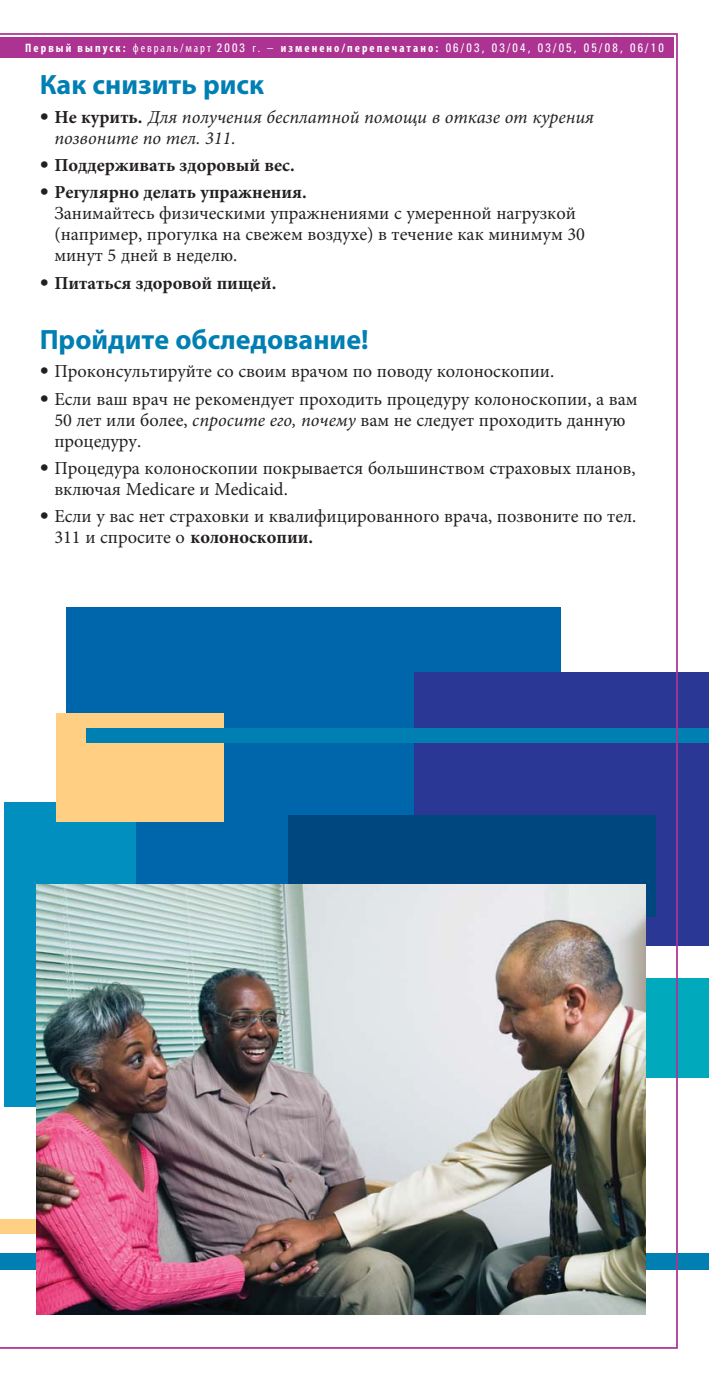
<style>
.page{position:relative;width:709px;height:1386px;background:#fff}
.page>*{position:absolute;margin:0;border:0;box-sizing:border-box;transform-origin:0 0}
.t1{font:28px "Myriad Pro Bold+QSEZHV";color:#007fb3}
.t2{font:18.38px/21px "Minion Pro Regular+CJSWPU";color:#231f20}
.t3{font:18.38px "Minion Pro Bold+AGTUTZ";color:#231f20}
.t4{font:18.38px/21px "Minion Pro It+IMFWCP";color:#231f20}
.t5{font:12.25px "Myriad Pro Bold Cond+TWZBPH";letter-spacing:.17em;color:#fff}
.s1{font-family:"Myriad Pro Cond+JNCONC"}
.s2{font-family:"Univers Condensed+EHUGCK"}
.s3{font-family:"Berling Bold+YTHFUR"}
.s4{font-family:"Minion Pro Bold+AGTUTZ"}
.s5{font-family:"Berling Roman+VPYXDL"}
.s6{font-family:"Minion Pro It+IMFWCP"}
</style>
<div class="page">
<div style="left:242px;top:979px;width:467px;height:99px;background:#00a9bc"></div>
<div style="left:0;top:1253px;width:709px;height:16px;background:#007fb3"></div>
<div style="left:414px;top:672px;width:295px;height:274px;background:#2b3795"></div>
<div style="left:86px;top:728px;width:623px;height:14px;background:#007fb3"></div>
<img style="left:0;top:33px;width:678px;height:1316px">
<p class="t5" style="left:25px;top:41px;width:640px">Первый выпуск: <span class="s1">февраль/март</span> <span class="s2">2003</span> <span class="s1">г.</span> <span class="s2">–</span> изменено/перепечатано: <span class="s2">06/03, 03/04, 03/05, 05/08, 06/10</span></p>
<h1 class="t1" style="left:40px;top:68px;width:226px">Как снизить риск</h1>
<p class="t4" style="left:54px;top:106px;width:541px;text-indent:-15px"><span class="s3">•</span> <span class="s4">Не курить.</span> Для получения бесплатной помощи в отказе от курения позвоните по тел. 311.</p>
<p class="t3" style="left:40px;top:154px;width:256px"><span class="s3">•</span> Поддерживать здоровый вес.</p>
<p class="t3" style="left:40px;top:181px;width:269px"><span class="s3">•</span> Регулярно делать упражнения.</p>
<p class="t2" style="left:54px;top:203px;width:532px">Занимайтесь физическими упражнениями с умеренной нагрузкой (например, прогулка на свежем воздухе) в течение как минимум 30 минут 5 дней в неделю.</p>
<p class="t3" style="left:40px;top:272px;width:238px"><span class="s3">•</span> Питаться здоровой пищей.</p>
<h1 class="t1" style="left:40px;top:322px;width:330px">Пройдите обследование!</h1>
<p class="t2" style="left:40px;top:361px;width:516px"><span class="s5">•</span> Проконсультируйте со своим врачом по поводу колоноскопии.</p>
<p class="t2" style="left:54px;top:388px;width:585px;text-indent:-15px"><span class="s5">•</span> Если ваш врач не рекомендует проходить процедуру колоноскопии, а вам<br>50 лет или более, <span class="s6">спросите его, почему</span> вам не следует проходить данную процедуру.</p>
<p class="t2" style="left:54px;top:457px;width:583px;text-indent:-15px"><span class="s5">•</span> Процедура колоноскопии покрывается большинством страховых планов, включая Medicare и Medicaid.</p>
<p class="t2" style="left:54px;top:505px;width:583px;text-indent:-15px"><span class="s5">•</span> Если у вас нет страховки и квалифицированного врача, позвоните по тел.<br>311 и спросите о <span class="s4">колоноскопии.</span></p>
</div>
